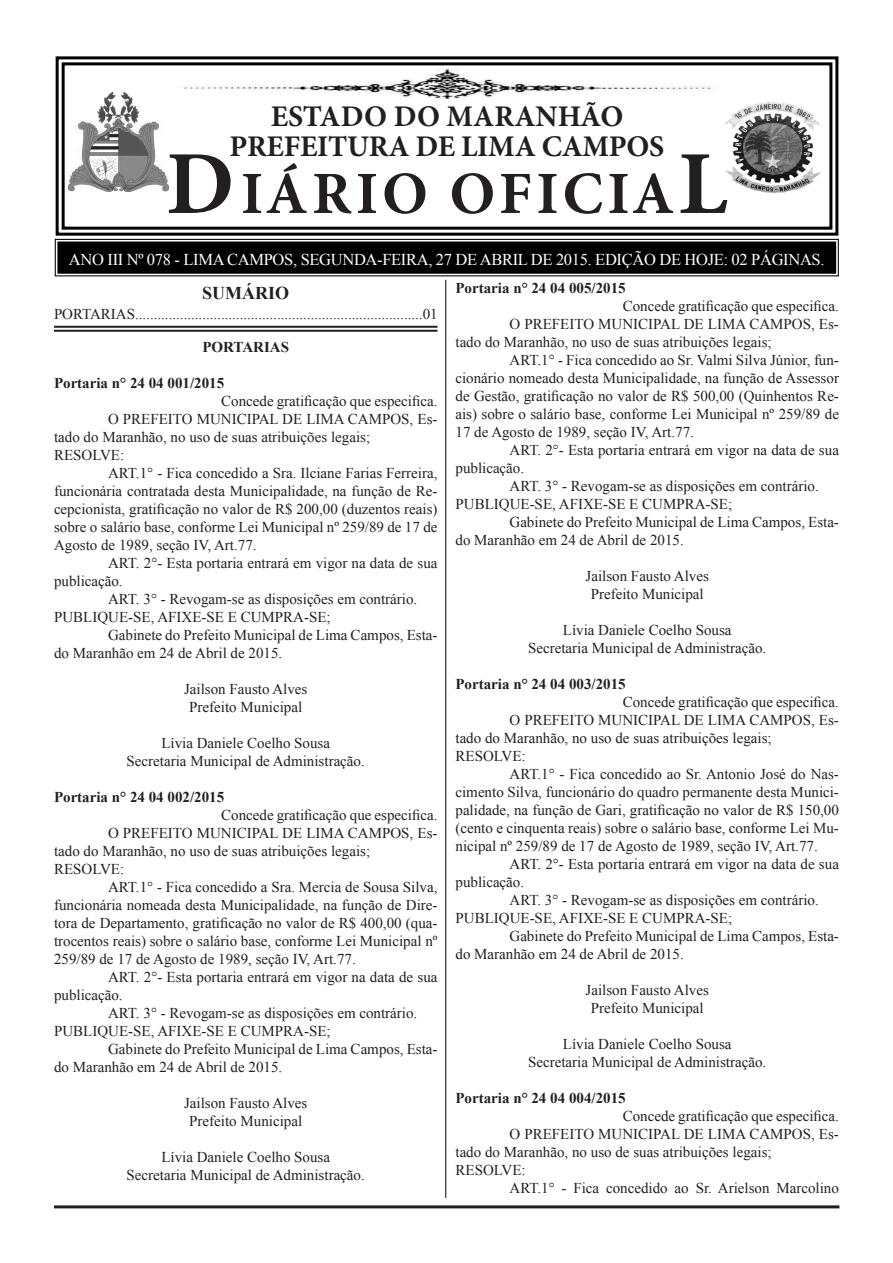
<style>
.page{position:relative;width:893px;height:1263px;background:#fff}
.page>*{position:absolute;margin:0;border:0;box-sizing:border-box;transform-origin:0 0}
.t1{font:700 60px "Minion Pro";letter-spacing:.06em;color:#231f20}
.t2{font:700 30px "Minion Pro";letter-spacing:-.01em;color:#231f20}
.t3{font:700 18px "Times New Roman";color:#231f20}
.t4{font:16.5px "Times New Roman";letter-spacing:-.02em;color:#fff}
.t5{font:15px/18px "Times New Roman";color:#231f20}
.t6{font:700 15px "Times New Roman";color:#231f20}
.s1{font-size:90px}
</style>
<div class="page">
<svg style="left:55px;top:56px;width:784px;height:180px"></svg>
<div style="left:62px;top:62px;width:770px;height:168px;border:3px solid #000"></div>
<svg style="left:54px;top:238px;width:785px;height:39px;background:#242424"></svg>
<div style="left:57px;top:241px;width:779px;height:33px;border:2px solid #000"></div>
<div style="left:61px;top:245px;width:771px;height:25px;border:1px solid #000"></div>
<img style="left:717px;top:97px;width:108px;height:103px">
<hr style="left:54px;top:1205px;width:785px;height:3px;background:#231f20">
<img style="left:68px;top:93px;width:101px;height:98px">
<img style="left:170px;top:69px;width:552px;height:30px">
<hr style="left:54px;top:326px;width:383px;height:2px;background:#231f20">
<hr style="left:54px;top:330px;width:383px;height:2px;background:#231f20">
<hr style="left:445px;top:280px;width:1px;height:918px;background:#231f20">
<p class="t2" style="left:271px;top:95px;width:354px">ESTADO DO MARANHÃO</p>
<p class="t2" style="left:230px;top:125px;width:436px">PREFEITURA DE LIMA CAMPOS</p>
<p class="t1" style="left:166px;top:151px;width:563px"><span class="s1">D</span>IÁRIO OFICIA<span class="s1">L</span></p>
<p class="t4" style="left:69px;top:249px;width:757px">ANO III Nº 078 - LIMA CAMPOS, SEGUNDA-FEIRA, 27 DE ABRIL DE 2015. EDIÇÃO DE HOJE: 02 PÁGINAS.</p>
<p class="t3" style="left:202px;top:280px;width:88px">SUMÁRIO</p>
<p class="t5" style="left:54px;top:304px;width:385px">PORTARIAS.............................................................................01</p>
<p class="t6" style="left:202px;top:336px;width:88px">PORTARIAS</p>
<p class="t6" style="left:54px;top:372px;width:172px">Portaria n° 24 04 001/2015</p>
<p class="t5" style="left:221px;top:391px;width:218px">Concede gratificação que especifica.</p>
<p class="t5" style="left:54px;top:409px;width:385px;text-indent:54px">O PREFEITO MUNICIPAL DE LIMA CAMPOS, Es&shy;tado do Maranhão, no uso de suas atribuições legais;</p>
<p class="t5" style="left:54px;top:445px;width:72px">RESOLVE:</p>
<p class="t5" style="left:54px;top:463px;width:385px;text-align:justify;text-indent:54px">ART.1° - Fica concedido a Sra. Ilciane Farias Ferreira, funcionária contratada desta Municipalidade, na função de Re&shy;cepcionista, gratificação no valor de R$ 200,00 (duzentos reais) sobre o salário base, conforme Lei Municipal nº 259/89 de 17 de Agosto de 1989, seção IV, Art.77.</p>
<p class="t5" style="left:54px;top:553px;width:385px;text-indent:54px">ART. 2°- Esta portaria entrará em vigor na data de sua publicação.</p>
<p class="t5" style="left:108px;top:589px;width:311px">ART. 3° - Revogam-se as disposições em contrário.</p>
<p class="t5" style="left:54px;top:607px;width:278px">PUBLIQUE-SE, AFIXE-SE E CUMPRA-SE;</p>
<p class="t5" style="left:54px;top:625px;width:385px;text-indent:54px">Gabinete do Prefeito Municipal de Lima Campos, Esta&shy;do Maranhão em 24 de Abril de 2015.</p>
<p class="t5" style="left:184px;top:679px;width:125px">Jailson Fausto Alves</p>
<p class="t5" style="left:189px;top:697px;width:114px">Prefeito Municipal</p>
<p class="t5" style="left:161px;top:733px;width:170px">Lívia Daniele Coelho Sousa</p>
<p class="t5" style="left:127px;top:751px;width:240px">Secretaria Municipal de Administração.</p>
<p class="t6" style="left:54px;top:786px;width:172px">Portaria n° 24 04 002/2015</p>
<p class="t5" style="left:221px;top:805px;width:218px">Concede gratificação que especifica.</p>
<p class="t5" style="left:54px;top:823px;width:385px;text-indent:54px">O PREFEITO MUNICIPAL DE LIMA CAMPOS, Es&shy;tado do Maranhão, no uso de suas atribuições legais;</p>
<p class="t5" style="left:54px;top:859px;width:72px">RESOLVE:</p>
<p class="t5" style="left:54px;top:877px;width:385px;text-align:justify;text-indent:54px">ART.1° - Fica concedido a Sra. Mercia de Sousa Silva, funcionária nomeada desta Municipalidade, na função de Dire&shy;tora de Departamento, gratificação no valor de R$ 400,00 (qua&shy;trocentos reais) sobre o salário base, conforme Lei Municipal nº 259/89 de 17 de Agosto de 1989, seção IV, Art.77.</p>
<p class="t5" style="left:54px;top:967px;width:385px;text-indent:54px">ART. 2°- Esta portaria entrará em vigor na data de sua publicação.</p>
<p class="t5" style="left:108px;top:1003px;width:311px">ART. 3° - Revogam-se as disposições em contrário.</p>
<p class="t5" style="left:54px;top:1021px;width:278px">PUBLIQUE-SE, AFIXE-SE E CUMPRA-SE;</p>
<p class="t5" style="left:54px;top:1039px;width:385px;text-indent:54px">Gabinete do Prefeito Municipal de Lima Campos, Esta&shy;do Maranhão em 24 de Abril de 2015.</p>
<p class="t5" style="left:184px;top:1093px;width:125px">Jailson Fausto Alves</p>
<p class="t5" style="left:189px;top:1111px;width:114px">Prefeito Municipal</p>
<p class="t5" style="left:161px;top:1147px;width:170px">Lívia Daniele Coelho Sousa</p>
<p class="t5" style="left:127px;top:1165px;width:240px">Secretaria Municipal de Administração.</p>
<p class="t6" style="left:455px;top:277px;width:172px">Portaria n° 24 04 005/2015</p>
<p class="t5" style="left:623px;top:296px;width:218px">Concede gratificação que especifica.</p>
<p class="t5" style="left:455px;top:314px;width:385px;text-indent:54px">O PREFEITO MUNICIPAL DE LIMA CAMPOS, Es&shy;tado do Maranhão, no uso de suas atribuições legais;</p>
<p class="t5" style="left:455px;top:350px;width:385px;text-align:justify;text-indent:54px">ART.1° - Fica concedido ao Sr. Valmi Silva Júnior, fun&shy;cionário nomeado desta Municipalidade, na função de Assessor de Gestão, gratificação no valor de R$ 500,00 (Quinhentos Re&shy;ais) sobre o salário base, conforme Lei Municipal nº 259/89 de 17 de Agosto de 1989, seção IV, Art.77.</p>
<p class="t5" style="left:455px;top:440px;width:385px;text-indent:54px">ART. 2°- Esta portaria entrará em vigor na data de sua publicação.</p>
<p class="t5" style="left:509px;top:476px;width:311px">ART. 3° - Revogam-se as disposições em contrário.</p>
<p class="t5" style="left:455px;top:494px;width:278px">PUBLIQUE-SE, AFIXE-SE E CUMPRA-SE;</p>
<p class="t5" style="left:455px;top:512px;width:385px;text-indent:54px">Gabinete do Prefeito Municipal de Lima Campos, Esta&shy;do Maranhão em 24 de Abril de 2015.</p>
<p class="t5" style="left:586px;top:566px;width:125px">Jailson Fausto Alves</p>
<p class="t5" style="left:591px;top:584px;width:114px">Prefeito Municipal</p>
<p class="t5" style="left:563px;top:620px;width:170px">Lívia Daniele Coelho Sousa</p>
<p class="t5" style="left:528px;top:638px;width:240px">Secretaria Municipal de Administração.</p>
<p class="t6" style="left:455px;top:673px;width:172px">Portaria n° 24 04 003/2015</p>
<p class="t5" style="left:623px;top:692px;width:218px">Concede gratificação que especifica.</p>
<p class="t5" style="left:455px;top:710px;width:385px;text-indent:54px">O PREFEITO MUNICIPAL DE LIMA CAMPOS, Es&shy;tado do Maranhão, no uso de suas atribuições legais;</p>
<p class="t5" style="left:455px;top:746px;width:72px">RESOLVE:</p>
<p class="t5" style="left:455px;top:764px;width:385px;text-align:justify;text-indent:54px">ART.1° - Fica concedido ao Sr. Antonio José do Nas&shy;cimento Silva, funcionário do quadro permanente desta Munici&shy;palidade, na função de Gari, gratificação no valor de R$ 150,00 (cento e cinquenta reais) sobre o salário base, conforme Lei Mu&shy;nicipal nº 259/89 de 17 de Agosto de 1989, seção IV, Art.77.</p>
<p class="t5" style="left:455px;top:854px;width:385px;text-indent:54px">ART. 2°- Esta portaria entrará em vigor na data de sua publicação.</p>
<p class="t5" style="left:509px;top:890px;width:311px">ART. 3° - Revogam-se as disposições em contrário.</p>
<p class="t5" style="left:455px;top:908px;width:278px">PUBLIQUE-SE, AFIXE-SE E CUMPRA-SE;</p>
<p class="t5" style="left:455px;top:926px;width:385px;text-indent:54px">Gabinete do Prefeito Municipal de Lima Campos, Esta&shy;do Maranhão em 24 de Abril de 2015.</p>
<p class="t5" style="left:586px;top:980px;width:125px">Jailson Fausto Alves</p>
<p class="t5" style="left:591px;top:998px;width:114px">Prefeito Municipal</p>
<p class="t5" style="left:563px;top:1034px;width:170px">Lívia Daniele Coelho Sousa</p>
<p class="t5" style="left:528px;top:1052px;width:240px">Secretaria Municipal de Administração.</p>
<p class="t6" style="left:455px;top:1087px;width:172px">Portaria n° 24 04 004/2015</p>
<p class="t5" style="left:623px;top:1106px;width:218px">Concede gratificação que especifica.</p>
<p class="t5" style="left:455px;top:1124px;width:385px;text-indent:54px">O PREFEITO MUNICIPAL DE LIMA CAMPOS, Es&shy;tado do Maranhão, no uso de suas atribuições legais;</p>
<p class="t5" style="left:455px;top:1160px;width:72px">RESOLVE:</p>
<p class="t5" style="left:509px;top:1178px;width:331px">ART.1° - Fica concedido ao Sr. Arielson Marcolino</p>
</div>
